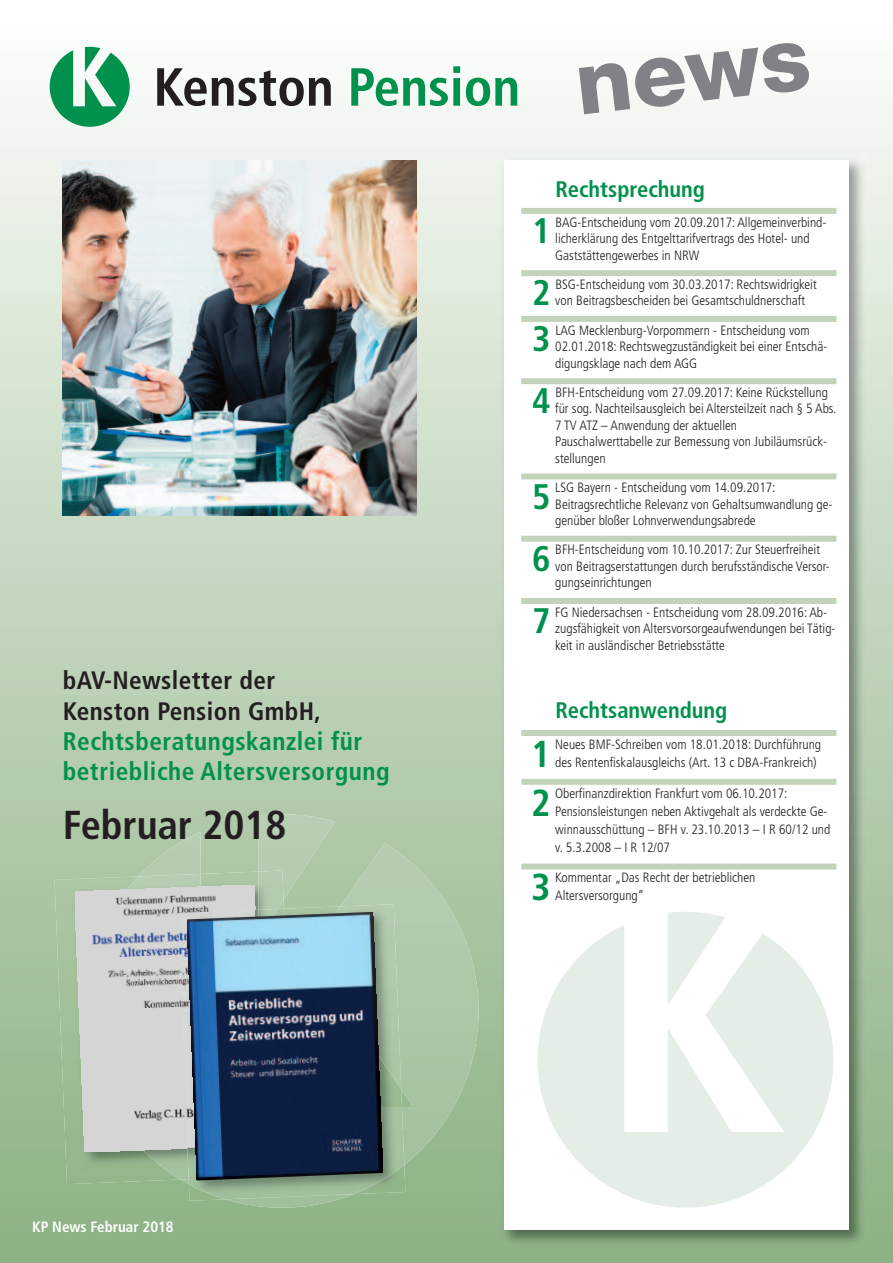
<style>
.page{position:relative;width:893px;height:1263px;background:#fff}
.page>*{position:absolute;margin:0;border:0;box-sizing:border-box;transform-origin:0 0}
.t1{font:800 89.55px "Helvetica Neue";color:#808285}
.t2{font:700 condensed 53.55px "Frutiger";color:#231f20}
.t3{font:700 condensed 40.35px "Frutiger";color:#231f20}
.t4{font:700 condensed 37.5px "Frutiger";color:#00914d}
.t5{font:700 condensed 35.55px "Frutiger";color:#00914d}
.t6{font:700 condensed 25.2px/30.3px "Frutiger";letter-spacing:.02em;color:#00914d}
.t7{font:700 condensed 25.2px/30.3px "Frutiger";letter-spacing:.015em;color:#231f20}
.t8{font:700 condensed 22.5px "Frutiger";color:#00914d}
.t9{font:700 condensed 15px "Frutiger";color:#fff}
.t10{font:300 condensed 13.5px/16.5px "Frutiger";color:#231f20}
.s1{color:#00914d}
</style>
<div class="page">
<img style="left:0;top:46px;width:893px;height:1217px">
<img style="left:498px;top:154px;width:370px;height:1095px">
<div style="left:504px;top:161px;width:345px;height:1069px;background:#fff"></div>
<img style="left:258px;top:814px;width:77px;height:86px">
<img style="left:385px;top:843px;width:94px;height:322px">
<img style="left:225px;top:1199px;width:129px;height:9px">
<svg style="left:180px;top:1179px;width:9px;height:5px"></svg>
<img style="left:138px;top:832px;width:62px;height:42px">
<svg style="left:50px;top:47px;width:80px;height:80px"></svg>
<img style="left:62px;top:161px;width:354px;height:354px">
<img style="left:55px;top:876px;width:125px;height:308px">
<img style="left:258px;top:870px;width:26px;height:39px">
<img style="left:85px;top:874px;width:179px;height:305px">
<img style="left:75px;top:885px;width:189px;height:267px">
<img style="left:404px;top:1165px;width:1px;height:29px">
<img style="left:189px;top:1199px;width:36px;height:2px">
<img style="left:308px;top:904px;width:93px;height:114px">
<img style="left:189px;top:1018px;width:215px;height:181px">
<img style="left:258px;top:909px;width:20px;height:3px">
<img style="left:178px;top:910px;width:86px;height:238px">
<img style="left:187px;top:912px;width:196px;height:268px">
<svg style="left:668px;top:912px;width:57px;height:13px"></svg>
<svg style="left:537px;top:925px;width:296px;height:283px;fill:#e4eee6"></svg>
<div style="left:521px;top:208px;width:315px;height:6px;background:#c2d3b9"></div>
<div style="left:521px;top:270px;width:315px;height:6px;background:#c2d3b9"></div>
<div style="left:521px;top:316px;width:315px;height:6px;background:#c2d3b9"></div>
<div style="left:521px;top:378px;width:315px;height:6px;background:#c2d3b9"></div>
<div style="left:521px;top:473px;width:315px;height:6px;background:#c2d3b9"></div>
<div style="left:521px;top:536px;width:315px;height:6px;background:#c2d3b9"></div>
<div style="left:521px;top:598px;width:315px;height:6px;background:#c2d3b9"></div>
<div style="left:521px;top:730px;width:315px;height:6px;background:#c2d3b9"></div>
<div style="left:521px;top:779px;width:315px;height:6px;background:#c2d3b9"></div>
<div style="left:521px;top:863px;width:315px;height:6px;background:#c2d3b9"></div>
<h2 class="t2" style="left:153px;top:65px;width:368px">Kenston <span class="s1">Pension</span></h2>
<h1 class="t1" style="left:571px;top:52px;width:237px;rotate:-7deg">news</h1>
<h3 class="t7" style="left:63px;top:667px;width:260px">bAV-Newsletter der<br>Kenston Pension GmbH,</h3>
<h3 class="t6" style="left:63px;top:728px;width:328px">Rechtsberatungskanzlei für betriebliche Altersversorgung</h3>
<h3 class="t3" style="left:63px;top:809px;width:225px">Februar 2018</h3>
<h3 class="t8" style="left:555px;top:180px;width:151px">Rechtsprechung</h3>
<h3 class="t5" style="left:532px;top:216px;width:20px">1</h3>
<p class="t10" style="left:555px;top:215px;width:273px">BAG-Entscheidung vom 20.09.2017: Allgemeinverbind&shy;licherklärung des Entgelttarifvertrags des Hotel- und<br>Gaststättengewerbes in NRW</p>
<h3 class="t5" style="left:532px;top:279px;width:20px">2</h3>
<p class="t10" style="left:555px;top:277px;width:263px">BSG-Entscheidung vom 30.03.2017: Rechtswidrigkeit von Beitragsbescheiden bei Gesamtschuldnerschaft</p>
<h3 class="t5" style="left:532px;top:324px;width:20px">3</h3>
<p class="t10" style="left:555px;top:323px;width:274px">LAG Mecklenburg-Vorpommern - Entscheidung vom<br>02.01.2018: Rechtswegzuständigkeit bei einer Entschä&shy;digungsklage nach dem AGG</p>
<h3 class="t5" style="left:532px;top:387px;width:20px">4</h3>
<p class="t10" style="left:555px;top:385px;width:283px">BFH-Entscheidung vom 27.09.2017: Keine Rückstellung für sog. Nachteilsausgleich bei Altersteilzeit nach § 5 Abs.<br>7 TV ATZ – Anwendung der aktuellen Pauschalwerttabelle zur Bemessung von Jubiläumsrück&shy;stellungen</p>
<h3 class="t5" style="left:532px;top:482px;width:20px">5</h3>
<p class="t10" style="left:555px;top:480px;width:279px">LSG Bayern - Entscheidung vom 14.09.2017:<br>Beitragsrechtliche Relevanz von Gehaltsumwandlung ge&shy;genüber bloßer Lohnverwendungsabrede</p>
<h3 class="t5" style="left:532px;top:544px;width:20px">6</h3>
<p class="t10" style="left:555px;top:543px;width:276px">BFH-Entscheidung vom 10.10.2017: Zur Steuerfreiheit von Beitragserstattungen durch berufsständische Versor&shy;gungseinrichtungen</p>
<h3 class="t5" style="left:532px;top:607px;width:20px">7</h3>
<p class="t10" style="left:555px;top:605px;width:282px">FG Niedersachsen - Entscheidung vom 28.09.2016: Ab&shy;zugsfähigkeit von Altersvorsorgeaufwendungen bei Tätig&shy;keit in ausländischer Betriebsstätte</p>
<h3 class="t8" style="left:555px;top:701px;width:173px">Rechtsanwendung</h3>
<h3 class="t4" style="left:531px;top:739px;width:21px">1</h3>
<p class="t10" style="left:555px;top:736px;width:267px;line-height:18px">Neues BMF-Schreiben vom 18.01.2018: Durchführung des Rentenfiskalausgleichs (Art. 13 c DBA-Frankreich)</p>
<h3 class="t4" style="left:531px;top:787px;width:21px">2</h3>
<p class="t10" style="left:555px;top:785px;width:277px;line-height:18px">Oberfinanzdirektion Frankfurt vom 06.10.2017:<br>Pensionsleistungen neben Aktivgehalt als verdeckte Ge&shy;winnausschüttung – BFH v. 23.10.2013 – I R 60/12 und v. 5.3.2008 – I R 12/07</p>
<h3 class="t4" style="left:531px;top:872px;width:21px">3</h3>
<p class="t10" style="left:555px;top:870px;width:202px;line-height:18px">Kommentar „Das Recht der betrieblichen<br>Altersversorgung“</p>
<p class="t9" style="left:32px;top:1221px;width:143px">KP News Februar 2018</p>
</div>
